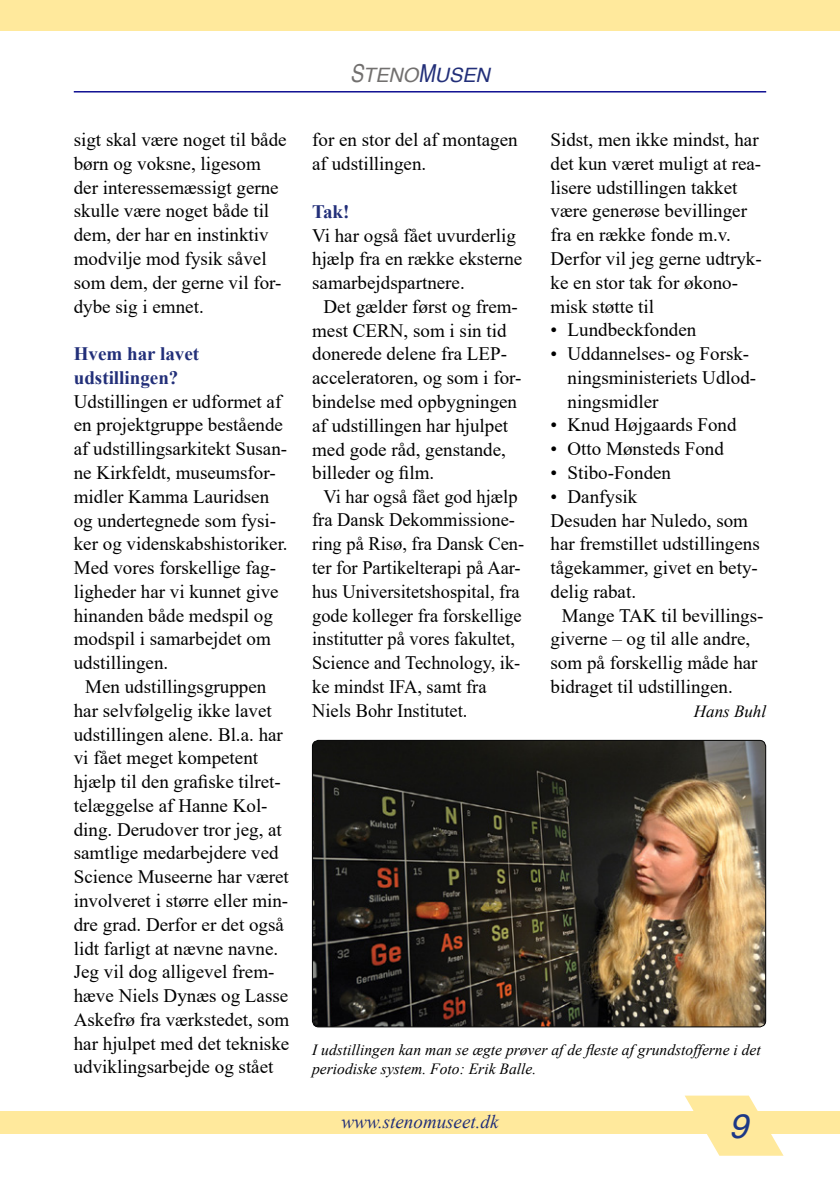
<style>
.page{position:relative;width:840px;height:1191px;background:#fff}
.page>*{position:absolute;margin:0;border:0;box-sizing:border-box;transform-origin:0 0}
.t1{font:italic 34px "Helvetica";color:#1c3886}
.t2{font:italic 19.8px "Helvetica";color:#72706f}
.t3{font:19px/23.8px "Times New Roman";color:#000}
.t4{font:700 19px/23.8px "Times New Roman";color:#222f79}
.t5{font:italic 19px "Times New Roman";color:#222f79}
.t6{font:italic 17px "Times New Roman";color:#000}
.t7{font:italic 15.6px/18.6px "Times New Roman";color:#000}
.s1{font-size:24.8px}
.s2{font-size:24.8px;color:#222f79}
.s3{color:#222f79}
</style>
<div class="page">
<hr style="left:74px;top:91px;width:691px;height:1px;background:#00008b">
<div style="left:0;top:1111px;width:839px;height:23px;background:#ffe99c"></div>
<div style="left:0;top:0;width:839px;height:30px;background:#ffe99c"></div>
<svg style="left:685px;top:1095px;width:98px;height:60px"></svg>
<img style="left:312px;top:740px;width:453px;height:287px">
<div style="left:312px;top:740px;width:453px;height:287px;border:1px solid #000;border-radius:6px"></div>
<p class="t3" style="left:74px;top:127px;width:214px">sigt skal være noget til både børn og voksne, ligesom der interessemæssigt gerne skulle være noget både til dem, der har en instinktiv modvilje mod fysik såvel som dem, der gerne vil for&shy;dybe sig i emnet.</p>
<p class="t4" style="left:74px;top:341px;width:127px">Hvem har lavet udstillingen?</p>
<p class="t3" style="left:74px;top:389px;width:209px">Udstillingen er udformet af</p>
<p class="t3" style="left:74px;top:412px;width:210px">en projektgruppe bestående</p>
<p class="t3" style="left:74px;top:436px;width:213px">af udstillingsarkitekt Susan-</p>
<p class="t3" style="left:74px;top:460px;width:203px">ne Kirkfeldt, museumsfor-</p>
<p class="t3" style="left:74px;top:484px;width:197px">midler Kamma Lauridsen</p>
<p class="t3" style="left:74px;top:507px;width:204px">og undertegnede som fysi-</p>
<p class="t3" style="left:74px;top:531px;width:215px">ker og videnskabshistoriker.</p>
<p class="t3" style="left:74px;top:555px;width:204px">Med vores forskellige fag-</p>
<p class="t3" style="left:74px;top:579px;width:206px">ligheder har vi kunnet give</p>
<p class="t3" style="left:74px;top:603px;width:200px">hinanden både medspil og</p>
<p class="t3" style="left:74px;top:626px;width:198px">modspil i samarbejdet om</p>
<p class="t3" style="left:74px;top:650px;width:96px">udstillingen.</p>
<p class="t3" style="left:85px;top:674px;width:183px">Men udstillingsgruppen</p>
<p class="t3" style="left:74px;top:698px;width:199px">har selvfølgelig ikke lavet</p>
<p class="t3" style="left:74px;top:721px;width:210px">udstillingen alene. Bl.a. har</p>
<p class="t3" style="left:74px;top:745px;width:186px">vi fået meget kompetent</p>
<p class="t3" style="left:74px;top:769px;width:208px">hjælp til den grafiske tilret-</p>
<p class="t3" style="left:74px;top:793px;width:194px">telæggelse af Hanne Kol-</p>
<p class="t3" style="left:74px;top:816px;width:209px">ding. Derudover tror jeg, at</p>
<p class="t3" style="left:74px;top:840px;width:206px">samtlige medarbejdere ved</p>
<p class="t3" style="left:74px;top:864px;width:216px">Science Museerne har været</p>
<p class="t3" style="left:74px;top:888px;width:216px">involveret i større eller min-</p>
<p class="t3" style="left:74px;top:912px;width:211px">dre grad. Derfor er det også</p>
<p class="t3" style="left:74px;top:935px;width:206px">lidt farligt at nævne navne.</p>
<p class="t3" style="left:74px;top:959px;width:202px">Jeg vil dog alligevel frem-</p>
<p class="t3" style="left:74px;top:983px;width:216px">hæve Niels Dynæs og Lasse</p>
<p class="t3" style="left:74px;top:1007px;width:217px">Askefrø fra værkstedet, som</p>
<p class="t3" style="left:74px;top:1030px;width:217px">har hjulpet med det tekniske</p>
<p class="t3" style="left:74px;top:1054px;width:201px">udviklingsarbejde og stået</p>
<p class="t2" style="left:350px;top:64px;width:141px"><span class="s1">S</span>TENO<span class="s2">M</span><span class="s3">USEN</span></p>
<p class="t3" style="left:312px;top:128px;width:207px">for en stor del af montagen af udstillingen.</p>
<p class="t4" style="left:312px;top:199px;width:39px">Tak!</p>
<p class="t3" style="left:312px;top:223px;width:205px">Vi har også fået uvurderlig</p>
<p class="t3" style="left:312px;top:246px;width:212px">hjælp fra en række eksterne</p>
<p class="t3" style="left:312px;top:270px;width:154px">samarbejdspartnere.</p>
<p class="t3" style="left:323px;top:294px;width:196px">Det gælder først og frem-</p>
<p class="t3" style="left:312px;top:318px;width:196px">mest CERN, som i sin tid</p>
<p class="t3" style="left:312px;top:341px;width:196px">donerede delene fra LEP-</p>
<p class="t3" style="left:312px;top:365px;width:211px">acceleratoren, og som i for-</p>
<p class="t3" style="left:312px;top:389px;width:206px">bindelse med opbygningen</p>
<p class="t3" style="left:312px;top:413px;width:197px">af udstillingen har hjulpet</p>
<p class="t3" style="left:312px;top:437px;width:195px">med gode råd, genstande,</p>
<p class="t3" style="left:312px;top:460px;width:123px">billeder og film.</p>
<p class="t3" style="left:323px;top:484px;width:195px">Vi har også fået god hjælp</p>
<p class="t3" style="left:312px;top:507px;width:203px">fra Dansk Dekommissione-</p>
<p class="t3" style="left:312px;top:531px;width:212px">ring på Risø, fra Dansk Cen-</p>
<p class="t3" style="left:312px;top:555px;width:208px">ter for Partikelterapi på Aar-</p>
<p class="t3" style="left:312px;top:579px;width:209px">hus Universitetshospital, fra</p>
<p class="t3" style="left:312px;top:602px;width:211px">gode kolleger fra forskellige</p>
<p class="t3" style="left:312px;top:626px;width:204px">institutter på vores fakultet,</p>
<p class="t3" style="left:312px;top:650px;width:210px">Science and Technology, ik-</p>
<p class="t3" style="left:312px;top:674px;width:176px">ke mindst IFA, samt fra</p>
<p class="t3" style="left:312px;top:698px;width:157px">Niels Bohr Institutet.</p>
<p class="t3" style="left:550px;top:127px;width:213px">Sidst, men ikke mindst, har det kun været muligt at rea&shy;lisere udstillingen takket være generøse bevillinger fra en række fonde m.v.<br>Derfor vil jeg gerne udtryk&shy;ke en stor tak for økono&shy;misk støtte til</p>
<p class="t3" style="left:550px;top:317px;width:147px">• Lundbeckfonden</p>
<p class="t3" style="left:567px;top:341px;width:188px;text-indent:-17px">• Uddannelses- og Forsk&shy;ningsministeriets Udlod&shy;ningsmidler</p>
<p class="t3" style="left:550px;top:412px;width:187px">• Knud Højgaards Fond</p>
<p class="t3" style="left:550px;top:436px;width:175px">• Otto Mønsteds Fond</p>
<p class="t3" style="left:550px;top:460px;width:122px">• Stibo-Fonden</p>
<p class="t3" style="left:550px;top:484px;width:88px">• Danfysik</p>
<p class="t3" style="left:550px;top:508px;width:199px">Desuden har Nuledo, som</p>
<p class="t3" style="left:550px;top:531px;width:210px">har fremstillet udstillingens</p>
<p class="t3" style="left:550px;top:555px;width:209px">tågekammer, givet en bety-</p>
<p class="t3" style="left:550px;top:579px;width:87px">delig rabat.</p>
<p class="t3" style="left:561px;top:603px;width:203px">Mange TAK til bevillings-</p>
<p class="t3" style="left:550px;top:626px;width:201px">giverne – og til alle andre,</p>
<p class="t3" style="left:550px;top:650px;width:208px">som på forskellig måde har</p>
<p class="t3" style="left:550px;top:674px;width:184px">bidraget til udstillingen.</p>
<p class="t6" style="left:693px;top:699px;width:74px">Hans Buhl</p>
<p class="t7" style="left:312px;top:1040px;width:450px">I udstillingen kan man se ægte prøver af de fleste af grundstofferne i det periodiske system. Foto: Erik Balle.</p>
<p class="t5" style="left:341px;top:1108px;width:158px">www.stenomuseet.dk</p>
<h1 class="t1" style="left:728px;top:1106px;width:20px">9</h1>
</div>
